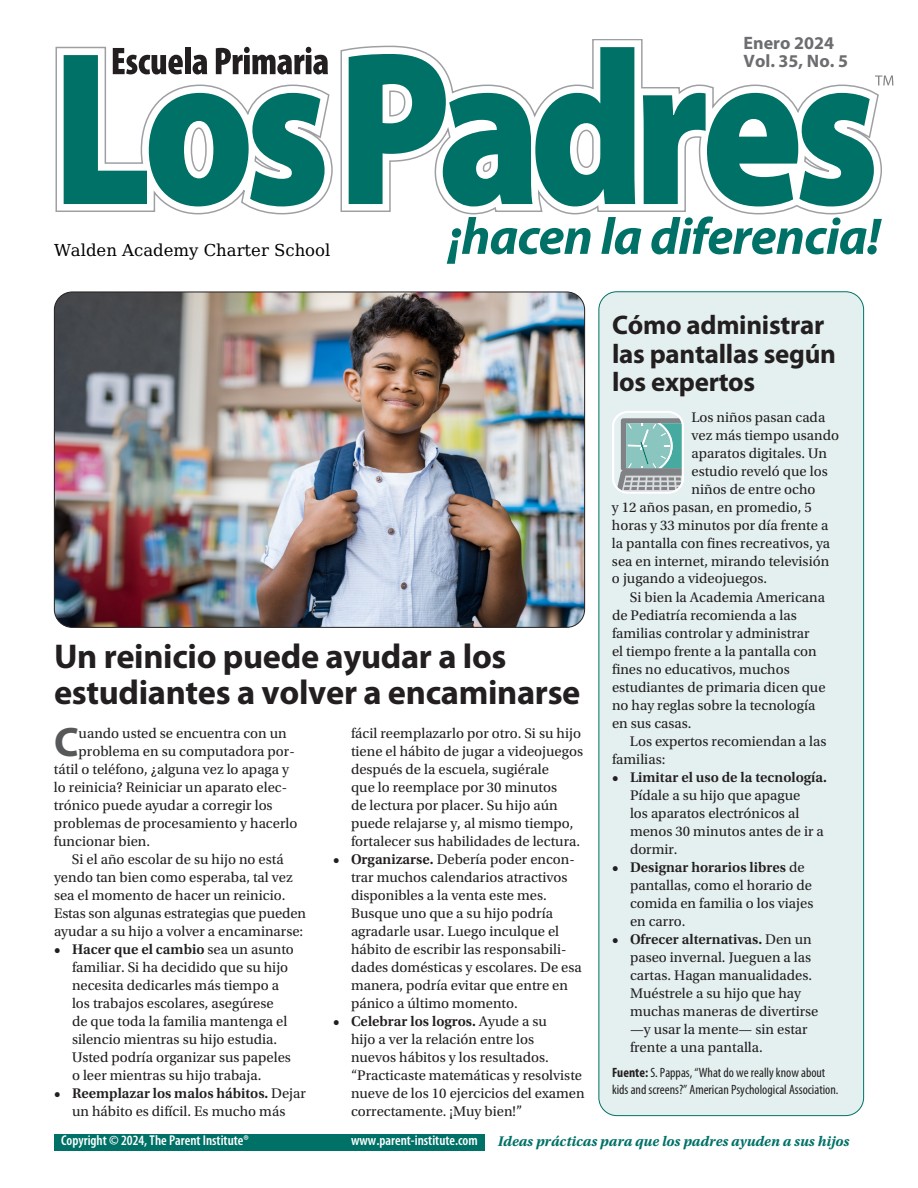
<style>
.page{position:relative;width:918px;height:1188px;background:#fff}
.page>*{position:absolute;margin:0;border:0;box-sizing:border-box;transform-origin:0 0}
.t1{font:700 41.4px "Myriad Pro";color:#57585a}
.t2{font:700 34.5px/36px "Myriad Pro";letter-spacing:-.01em;color:#231f20}
.t3{font:700 27px/28.5px "Myriad Pro";letter-spacing:-.01em;color:#231f20}
.t4{font:700 18px/18px "Myriad Pro";color:#6c6d70}
.t5{font:16.5px "DejaVu Math Te X Gyre";color:#000}
.t6{font:14.7px/18px "Utopia Std";color:#231f20}
.t7{font:italic 700 14.7px "Utopia Std";color:#007167}
.t8{font:600 14.7px "Utopia Std";color:#231f20}
.t9{font:600 condensed 14.25px "Myriad Pro";color:#fff}
.t10{font:condensed 13.5px/16.5px "Myriad Pro";color:#231f20}
.s1{font-weight:600}
.s2{font-weight:700}
</style>
<div class="page">
<svg style="left:447px;top:217px;width:144px;height:47px"></svg>
<svg style="left:601px;top:217px;width:40px;height:37px"></svg>
<svg style="left:651px;top:216px;width:231px;height:38px"></svg>
<svg style="left:56px;top:39px;width:827px;height:176px"></svg>
<svg style="left:349px;top:47px;width:286px;height:159px"></svg>
<svg style="left:643px;top:93px;width:231px;height:113px"></svg>
<svg style="left:64px;top:47px;width:264px;height:159px"></svg>
<svg style="left:875px;top:76px;width:18px;height:9px"></svg>
<div style="left:599px;top:292px;width:265px;height:824px;background:#e4f0ef;border-radius:18px"></div>
<div style="left:54px;top:1134px;width:430px;height:16px;background:#007167"></div>
<svg style="left:612px;top:411px;width:72px;height:83px"></svg>
<img style="left:54px;top:292px;width:531px;height:335px">
<p class="t4" style="left:744px;top:33px;width:106px">Enero 2024<br>Vol. 35, No. 5</p>
<p class="t5" style="left:54px;top:243px;width:278px">Walden Academy Charter School</p>
<h2 class="t2" style="left:54px;top:637px;width:528px">Un reinicio puede ayudar a los estudiantes a volver a encaminarse</h2>
<h1 class="t1" style="left:54px;top:715px;width:26px">C</h1>
<p class="t6" style="left:79px;top:725px;width:210px">uando usted se encuentra con un</p>
<p class="t6" style="left:79px;top:743px;width:218px">problema en su computadora por-</p>
<p class="t6" style="left:54px;top:761px;width:237px">tátil o teléfono, ¿alguna vez lo apaga y</p>
<p class="t6" style="left:54px;top:779px;width:235px">lo reinicia? Reiniciar un aparato elec-</p>
<p class="t6" style="left:54px;top:797px;width:220px">trónico puede ayudar a corregir los</p>
<p class="t6" style="left:54px;top:815px;width:245px">problemas de procesamiento y hacerlo</p>
<p class="t6" style="left:54px;top:833px;width:98px">funcionar bien.</p>
<p class="t6" style="left:72px;top:851px;width:213px">Si el año escolar de su hijo no está</p>
<p class="t6" style="left:54px;top:869px;width:240px">yendo tan bien como esperaba, tal vez</p>
<p class="t6" style="left:54px;top:887px;width:233px">sea el momento de hacer un reinicio.</p>
<p class="t6" style="left:54px;top:905px;width:254px">Estas son algunas estrategias que pueden</p>
<p class="t6" style="left:54px;top:923px;width:251px">ayudar a su hijo a volver a encaminarse:</p>
<p class="t6" style="left:72px;top:941px;width:223px;text-indent:-18px"><span class="s1">• Hacer que el cambio</span> sea un asunto familiar. Si ha decidido que su hijo necesita dedicarles más tiempo a los trabajos escolares, asegúrese<br>de que toda la familia mantenga el silencio mientras su hijo estudia.<br>Usted podría organizar sus papeles o leer mientras su hijo trabaja.</p>
<p class="t6" style="left:54px;top:1085px;width:253px;text-align:center"><span class="s1">• Reemplazar los malos hábitos.</span> Dejar un hábito es difícil. Es mucho más</p>
<p class="t6" style="left:351px;top:725px;width:234px">fácil reemplazarlo por otro. Si su hijo tiene el hábito de jugar a videojuegos después de la escuela, sugiérale<br>que lo reemplace por 30 minutos<br>de lectura por placer. Su hijo aún puede relajarse y, al mismo tiempo, fortalecer sus habilidades de lectura.</p>
<p class="t6" style="left:351px;top:851px;width:232px;text-indent:-18px"><span class="s1">• Organizarse.</span> Debería poder encon&shy;trar muchos calendarios atractivos disponibles a la venta este mes.<br>Busque uno que a su hijo podría agradarle usar. Luego inculque el hábito de escribir las responsabili&shy;dades domésticas y escolares. De esa manera, podría evitar que entre en pánico a último momento.</p>
<p class="t6" style="left:351px;top:1013px;width:235px;text-indent:-18px"><span class="s1">• Celebrar los logros.</span> Ayude a su<br>hijo a ver la relación entre los<br>nuevos hábitos y los resultados. “Practicaste matemáticas y resolviste nueve de los 10 ejercicios del examen correctamente. ¡Muy bien!”</p>
<h3 class="t3" style="left:612px;top:310px;width:225px">Cómo administrar las pantallas según los expertos</h3>
<p class="t6" style="left:691px;top:408px;width:135px">Los niños pasan cada</p>
<p class="t6" style="left:691px;top:426px;width:149px">vez más tiempo usando</p>
<p class="t6" style="left:691px;top:444px;width:137px">aparatos digitales. Un</p>
<p class="t6" style="left:691px;top:462px;width:138px">estudio reveló que los</p>
<p class="t6" style="left:691px;top:480px;width:126px">niños de entre ocho</p>
<p class="t6" style="left:612px;top:498px;width:201px">y 12 años pasan, en promedio, 5</p>
<p class="t6" style="left:612px;top:516px;width:218px">horas y 33 minutos por día frente a</p>
<p class="t6" style="left:612px;top:534px;width:220px">la pantalla con fines recreativos, ya</p>
<p class="t6" style="left:612px;top:552px;width:219px">sea en internet, mirando televisión</p>
<p class="t6" style="left:612px;top:570px;width:157px">o jugando a videojuegos.</p>
<p class="t6" style="left:630px;top:588px;width:197px">Si bien la Academia Americana</p>
<p class="t6" style="left:612px;top:606px;width:186px">de Pediatría recomienda a las</p>
<p class="t6" style="left:612px;top:624px;width:199px">familias controlar y administrar</p>
<p class="t6" style="left:612px;top:642px;width:206px">el tiempo frente a la pantalla con</p>
<p class="t6" style="left:612px;top:660px;width:179px">fines no educativos, muchos</p>
<p class="t6" style="left:612px;top:678px;width:215px">estudiantes de primaria dicen que</p>
<p class="t6" style="left:612px;top:696px;width:205px">no hay reglas sobre la tecnología</p>
<p class="t6" style="left:612px;top:714px;width:81px">en sus casas.</p>
<p class="t6" style="left:630px;top:732px;width:198px">Los expertos recomiendan a las</p>
<p class="t6" style="left:612px;top:750px;width:55px">familias:</p>
<p class="t8" style="left:612px;top:769px;width:217px">• Limitar el uso de la tecnología.</p>
<p class="t6" style="left:630px;top:786px;width:195px">Pídale a su hijo que apague<br>los aparatos electrónicos al menos 30 minutos antes de ir a dormir.</p>
<p class="t6" style="left:630px;top:858px;width:185px;text-indent:-18px"><span class="s1">• Designar horarios libres</span> de pantallas, como el horario de comida en familia o los viajes en carro.</p>
<p class="t6" style="left:630px;top:930px;width:190px;text-indent:-18px"><span class="s1">• Ofrecer alternativas.</span> Den un paseo invernal. Jueguen a las cartas. Hagan manualidades.<br>Muéstrele a su hijo que hay muchas maneras de divertirse —y usar la mente— sin estar frente a una pantalla.</p>
<p class="t10" style="left:612px;top:1064px;width:228px"><span class="s2">Fuente:</span> S. Pappas, “What do we really know about kids and screens?” American Psychological Association.</p>
<p class="t9" style="left:61px;top:1132px;width:189px">Copyright © 2024, The Parent Institute®</p>
<p class="t9" style="left:351px;top:1132px;width:128px">www.parent-institute.com</p>
<p class="t7" style="left:498px;top:1133px;width:353px">Ideas prácticas para que los padres ayuden a sus hijos</p>
</div>
